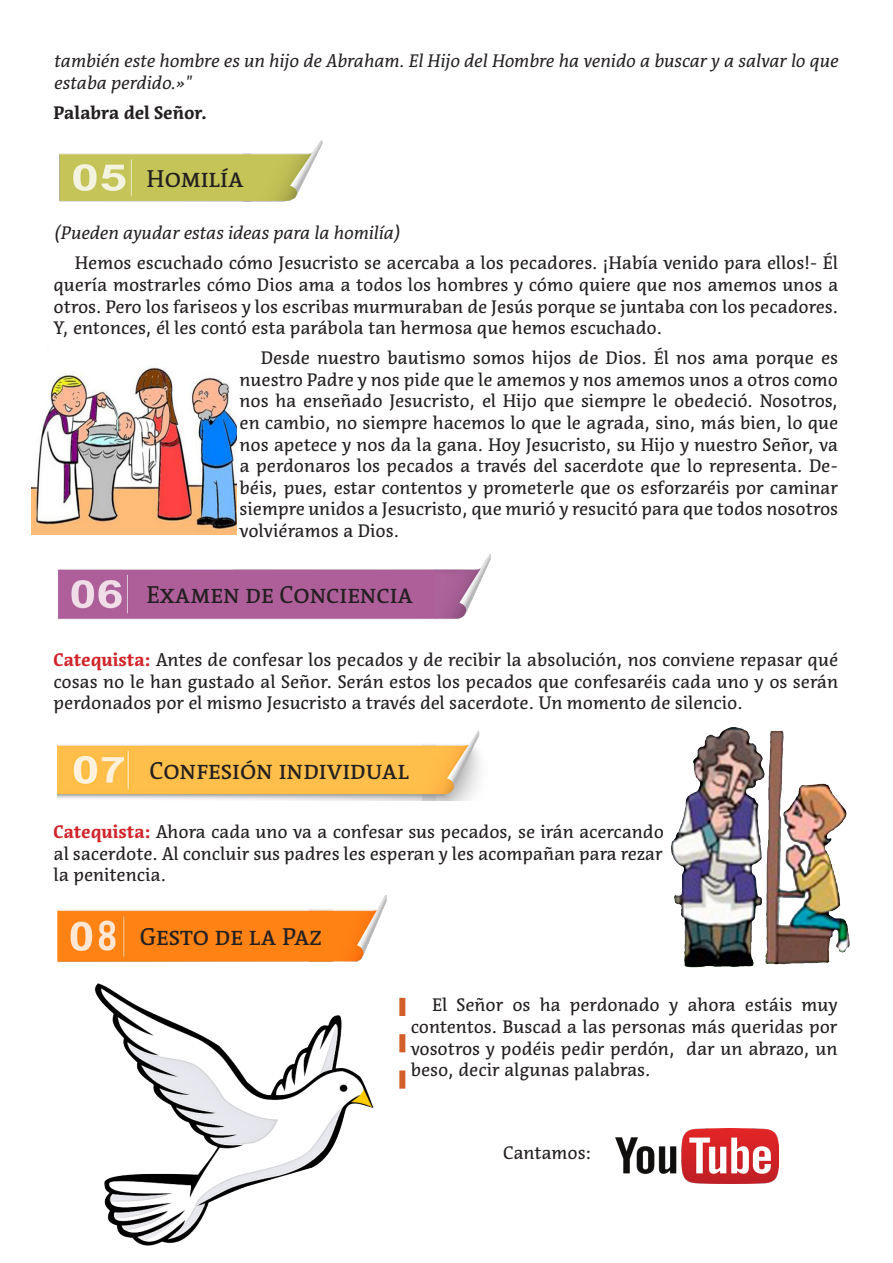
<style>
.page{position:relative;width:893px;height:1263px;background:#fff}
.page>*{position:absolute;margin:0;border:0;box-sizing:border-box;transform-origin:0 0}
.t1{font:24px "Acuta";color:#231f20}
.t2{font:18px/21.6px "Acuta";color:#231f20;text-align:justify}
.t3{font:italic 300 18px/21.6px "Acuta";color:#231f20}
.t4{font:700 18px "Acuta";color:#231f20}
.s1{font-weight:700;color:#d1232a}
</style>
<div class="page">
<img style="left:59px;top:153px;width:184px;height:49px">
<img style="left:58px;top:554px;width:433px;height:66px">
<img style="left:57px;top:744px;width:366px;height:57px">
<img style="left:57px;top:910px;width:252px;height:52px">
<img style="left:309px;top:896px;width:78px;height:66px">
<img style="left:423px;top:730px;width:57px;height:71px">
<img style="left:243px;top:140px;width:80px;height:62px">
<img style="left:31px;top:367px;width:205px;height:167px">
<img style="left:671px;top:727px;width:179px;height:241px">
<img style="left:615px;top:1128px;width:163px;height:56px">
<svg style="left:399px;top:998px;width:6px;height:91px"></svg>
<img style="left:94px;top:983px;width:280px;height:263px">
<p class="t3" style="left:54px;top:50px;width:786px">también este hombre es un hijo de Abraham. El Hijo del Hombre ha venido a buscar y a salvar lo que estaba perdido.»"</p>
<p class="t4" style="left:54px;top:101px;width:155px">Palabra del Señor.</p>
<p class="t1" style="left:146px;top:164px;width:99px">Homilía</p>
<p class="t3" style="left:54px;top:222px;width:348px">(Pueden ayudar estas ideas para la homilía)</p>
<p class="t2" style="left:54px;top:252px;width:786px;text-indent:21px">Hemos escuchado cómo Jesucristo se acercaba a los pecadores. ¡Había venido para ellos!- Él quería mostrarles cómo Dios ama a todos los hombres y cómo quiere que nos amemos unos a otros. Pero los fariseos y los escribas murmuraban de Jesús porque se juntaba con los pecadores.<br>Y, entonces, él les contó esta parábola tan hermosa que hemos escuchado.</p>
<p class="t2" style="left:240px;top:347px;width:600px;text-indent:21px">Desde nuestro bautismo somos hijos de Dios. Él nos ama porque es nuestro Padre y nos pide que le amemos y nos amemos unos a otros como nos ha enseñado Jesucristo, el Hijo que siempre le obedeció. Nosotros, en cambio, no siempre hacemos lo que le agrada, sino, más bien, lo que nos apetece y nos da la gana. Hoy Jesucristo, su Hijo y nuestro Señor, va a perdonaros los pecados a través del sacerdote que lo representa. De&shy;béis, pues, estar contentos y prometerle que os esforzaréis por caminar siempre unidos a Jesucristo, que murió y resucitó para que todos nosotros volviéramos a Dios.</p>
<p class="t1" style="left:146px;top:580px;width:268px">Examen de Conciencia</p>
<p class="t2" style="left:54px;top:649px;width:786px"><span class="s1">Catequista:</span> Antes de confesar los pecados y de recibir la absolución, nos conviene repasar qué cosas no le han gustado al Señor. Serán estos los pecados que confesaréis cada uno y os serán perdonados por el mismo Jesucristo a través del sacerdote. Un momento de silencio.</p>
<p class="t1" style="left:149px;top:756px;width:261px">Confesión individual</p>
<p class="t2" style="left:54px;top:821px;width:612px"><span class="s1">Catequista:</span> Ahora cada uno va a confesar sus pecados, se irán acercando al sacerdote. Al concluir sus padres les esperan y les acompañan para rezar la penitencia.</p>
<p class="t1" style="left:140px;top:922px;width:183px">Gesto de la Paz</p>
<p class="t2" style="left:411px;top:994px;width:428px;text-indent:21px">El Señor os ha perdonado y ahora estáis muy contentos. Buscad a las personas más queridas por vosotros y podéis pedir perdón, dar un abrazo, un beso, decir algunas palabras.</p>
<p class="t2" style="left:503px;top:1142px;width:89px">Cantamos:</p>
</div>
